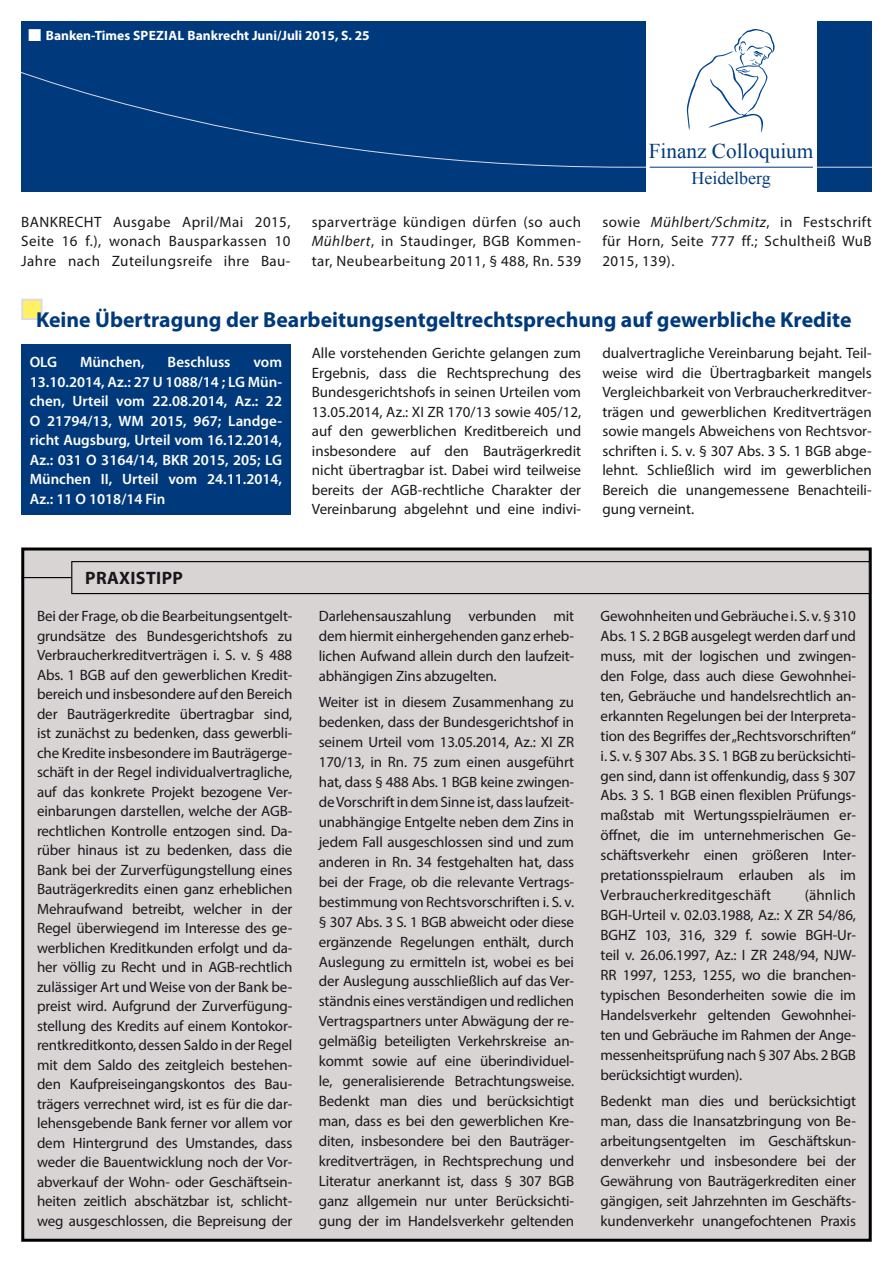
<style>
.page{position:relative;width:893px;height:1263px;background:#fff}
.page>*{position:absolute;margin:0;border:0;box-sizing:border-box;transform-origin:0 0}
.t1{font:700 21.75px "Myriad Pro";color:#003a7c}
.t2{font:21px "Times New Roman";color:#003a7c}
.t3{font:700 18px "Myriad Pro";letter-spacing:.02em;color:#1a171c}
.t4{font:17.7px "Times New Roman";color:#003a7c}
.t5{font:15px/20px "Myriad Pro";letter-spacing:-.005em;color:#1a171c;text-align:justify}
.t6{font:600 15px/19.5px "Myriad Pro";color:#fff;text-align:justify}
.t7{font:700 13.5px "Myriad Pro";color:#fff}
.s1{font-style:italic}
</style>
<div class="page">
<div style="left:21px;top:21px;width:851px;height:170px;background:#003a7c"></div>
<svg style="left:21px;top:51px;width:851px;height:117px"></svg>
<div style="left:646px;top:21px;width:170px;height:170px;background:#fff"></div>
<svg style="left:687px;top:29px;width:88px;height:104px"></svg>
<hr style="left:650px;top:167px;width:163px;height:1px;background:#003a7c">
<div style="left:21px;top:299px;width:22px;height:21px;background:#fff162;border:2px solid #d9dae9"></div>
<div style="left:21px;top:345px;width:270px;height:170px;background:#003a7c"></div>
<div style="left:23px;top:549px;width:847px;height:691px;background:#d8d4d4"></div>
<div style="left:21px;top:547px;width:851px;height:695px;border:3px solid #000"></div>
<hr style="left:22px;top:577px;width:63px;height:1px;background:#000">
<div style="left:72px;top:562px;width:797px;height:31px;background:#d8d4d4"></div>
<div style="left:71px;top:561px;width:799px;height:33px;border:1px solid #000"></div>
<p class="t7" style="left:46px;top:27px;width:325px">Banken-Times SPEZIAL Bankrecht Juni/Juli 2015, S. 25</p>
<h2 class="t2" style="left:649px;top:137px;width:166px">Finanz Colloquium</h2>
<p class="t4" style="left:691px;top:166px;width:81px">Heidelberg</p>
<p class="t5" style="left:21px;top:212px;width:271px;line-height:19.5px">BANKRECHT Ausgabe April/Mai 2015, Seite 16 f.), wonach Bausparkassen 10<br>Jahre nach Zuteilungsreife ihre Bau-</p>
<p class="t5" style="left:312px;top:212px;width:271px;line-height:19.5px">sparverträge kündigen dürfen (so auch <span class="s1">Mühlbert</span>, in Staudinger, BGB Kommen&shy;tar, Neubearbeitung 2011, § 488, Rn. 539</p>
<p class="t5" style="left:602px;top:212px;width:271px;line-height:19.5px">sowie <span class="s1">Mühlbert/Schmitz</span>, in Festschrift für Horn, Seite 777 ff.; Schultheiß WuB 2015, 139).</p>
<h1 class="t1" style="left:36px;top:305px;width:817px">Keine Übertragung der Bearbeitungsentgeltrechtsprechung auf gewerbliche Kredite</h1>
<p class="t6" style="left:30px;top:352px;width:29px">OLG</p>
<p class="t6" style="left:80px;top:352px;width:66px">München,</p>
<p class="t6" style="left:168px;top:352px;width:64px">Beschluss</p>
<p class="t5" style="left:312px;top:343px;width:271px;line-height:19.5px">Alle vorstehenden Gerichte gelangen zum Ergebnis, dass die Rechtsprechung des Bundesgerichtshofs in seinen Urteilen vom 13.05.2014, Az.: XI ZR 170/13 sowie 405/12, auf den gewerblichen Kreditbereich und insbesondere auf den Bauträgerkredit nicht übertragbar ist. Dabei wird teilweise bereits der AGB-rechtliche Charakter der Vereinbarung abgelehnt und eine indivi-</p>
<p class="t5" style="left:602px;top:343px;width:271px;line-height:19.5px">dualvertragliche Vereinbarung bejaht. Teil&shy;weise wird die Übertragbarkeit mangels Vergleichbarkeit von Verbraucherkreditver&shy;trägen und gewerblichen Kreditverträgen sowie mangels Abweichens von Rechtsvor&shy;schriften i. S. v. § 307 Abs. 3 S. 1 BGB abge&shy;lehnt. Schließlich wird im gewerblichen Bereich die unangemessene Benachteili&shy;gung verneint.</p>
<p class="t6" style="left:30px;top:352px;width:254px;text-indent:224px">vom 13.10.2014, Az.: 27 U 1088/14 ; LG Mün&shy;chen, Urteil vom 22.08.2014, Az.: 22<br>O 21794/13, WM 2015, 967; Landge&shy;richt Augsburg, Urteil vom 16.12.2014, Az.: 031 O 3164/14, BKR 2015, 205; LG München II, Urteil vom 24.11.2014, Az.: 11 O 1018/14 Fin</p>
<p class="t3" style="left:85px;top:566px;width:99px">PRAXISTIPP</p>
<p class="t5" style="left:37px;top:606px;width:257px;line-height:19.5px">Bei der Frage, ob die Bearbeitungsentgelt&shy;grundsätze des Bundesgerichtshofs zu Verbraucherkreditverträgen i. S. v. § 488<br>Abs. 1 BGB auf den gewerblichen Kredit&shy;bereich und insbesondere auf den Bereich der Bauträgerkredite übertragbar sind, ist zunächst zu bedenken, dass gewerbli&shy;che Kredite insbesondere im Bauträgerge&shy;schäft in der Regel individualvertragliche, auf das konkrete Projekt bezogene Ver&shy;einbarungen darstellen, welche der AGB&shy;rechtlichen Kontrolle entzogen sind. Da&shy;rüber hinaus ist zu bedenken, dass die Bank bei der Zurverfügungstellung eines Bauträgerkredits einen ganz erheblichen Mehraufwand betreibt, welcher in der Regel überwiegend im Interesse des ge&shy;werblichen Kreditkunden erfolgt und da&shy;her völlig zu Recht und in AGB-rechtlich zulässiger Art und Weise von der Bank be&shy;preist wird. Aufgrund der Zurverfügung&shy;stellung des Kredits auf einem Kontokor&shy;rentkreditkonto, dessen Saldo in der Regel mit dem Saldo des zeitgleich bestehen&shy;den Kaufpreiseingangskontos des Bau&shy;trägers verrechnet wird, ist es für die dar&shy;lehensgebende Bank ferner vor allem vor dem Hintergrund des Umstandes, dass weder die Bauentwicklung noch der Vor&shy;abverkauf der Wohn- oder Geschäftsein&shy;heiten zeitlich abschätzbar ist, schlicht&shy;weg ausgeschlossen, die Bepreisung der</p>
<p class="t5" style="left:319px;top:606px;width:257px">Darlehensauszahlung verbunden mit dem hiermit einhergehenden ganz erheb&shy;lichen Aufwand allein durch den laufzeit&shy;abhängigen Zins abzugelten.</p>
<p class="t5" style="left:319px;top:692px;width:257px">Weiter ist in diesem Zusammenhang zu bedenken, dass der Bundesgerichtshof in seinem Urteil vom 13.05.2014, Az.: XI ZR 170/13, in Rn. 75 zum einen ausgeführt hat, dass § 488 Abs. 1 BGB keine zwingen&shy;de Vorschrift in dem Sinne ist, dass laufzeit&shy;unabhängige Entgelte neben dem Zins in jedem Fall ausgeschlossen sind und zum anderen in Rn. 34 festgehalten hat, dass bei der Frage, ob die relevante Vertrags&shy;bestimmung von Rechtsvorschriften i. S. v. § 307 Abs. 3 S. 1 BGB abweicht oder diese ergänzende Regelungen enthält, durch Auslegung zu ermitteln ist, wobei es bei der Auslegung ausschließlich auf das Ver&shy;ständnis eines verständigen und redlichen Vertragspartners unter Abwägung der re&shy;gelmäßig beteiligten Verkehrskreise an&shy;kommt sowie auf eine überindividuel&shy;le, generalisierende Betrachtungsweise.<br>Bedenkt man dies und berücksichtigt man, dass es bei den gewerblichen Kre&shy;diten, insbesondere bei den Bauträger&shy;kreditverträgen, in Rechtsprechung und Literatur anerkannt ist, dass § 307 BGB ganz allgemein nur unter Berücksichti&shy;gung der im Handelsverkehr geltenden</p>
<p class="t5" style="left:601px;top:606px;width:257px">Gewohnheiten und Gebräuche i. S. v. § 310<br>Abs. 1 S. 2 BGB ausgelegt werden darf und muss, mit der logischen und zwingen&shy;den Folge, dass auch diese Gewohnhei&shy;ten, Gebräuche und handelsrechtlich an&shy;erkannten Regelungen bei der Interpreta&shy;tion des Begriffes der „Rechtsvorschriften“ i. S. v. § 307 Abs. 3 S. 1 BGB zu berücksichti&shy;gen sind, dann ist offenkundig, dass § 307<br>Abs. 3 S. 1 BGB einen flexiblen Prüfungs&shy;maßstab mit Wertungsspielräumen er&shy;öffnet, die im unternehmerischen Ge&shy;schäftsverkehr einen größeren Inter&shy;pretationsspielraum erlauben als im Verbraucherkreditgeschäft</p>
<p class="t5" style="left:601px;top:885px;width:257px;text-indent:204px">(ähnlich BGH-Urteil v. 02.03.1988, Az.: X ZR 54/86, BGHZ 103, 316, 329 f. sowie BGH-Ur&shy;teil v. 26.06.1997, Az.: I ZR 248/94, NJW-RR 1997, 1253, 1255, wo die branchen&shy;typischen Besonderheiten sowie die im Handelsverkehr geltenden Gewohnhei&shy;ten und Gebräuche im Rahmen der Ange&shy;messenheitsprüfung nach § 307 Abs. 2 BGB berücksichtigt wurden).</p>
<p class="t5" style="left:601px;top:1091px;width:257px">Bedenkt man dies und berücksichtigt man, dass die Inansatzbringung von Be&shy;arbeitungsentgelten im Geschäftskun&shy;denverkehr und insbesondere bei der Gewährung von Bauträgerkrediten einer gängigen, seit Jahrzehnten im Geschäfts&shy;kundenverkehr unangefochtenen Praxis</p>
</div>
